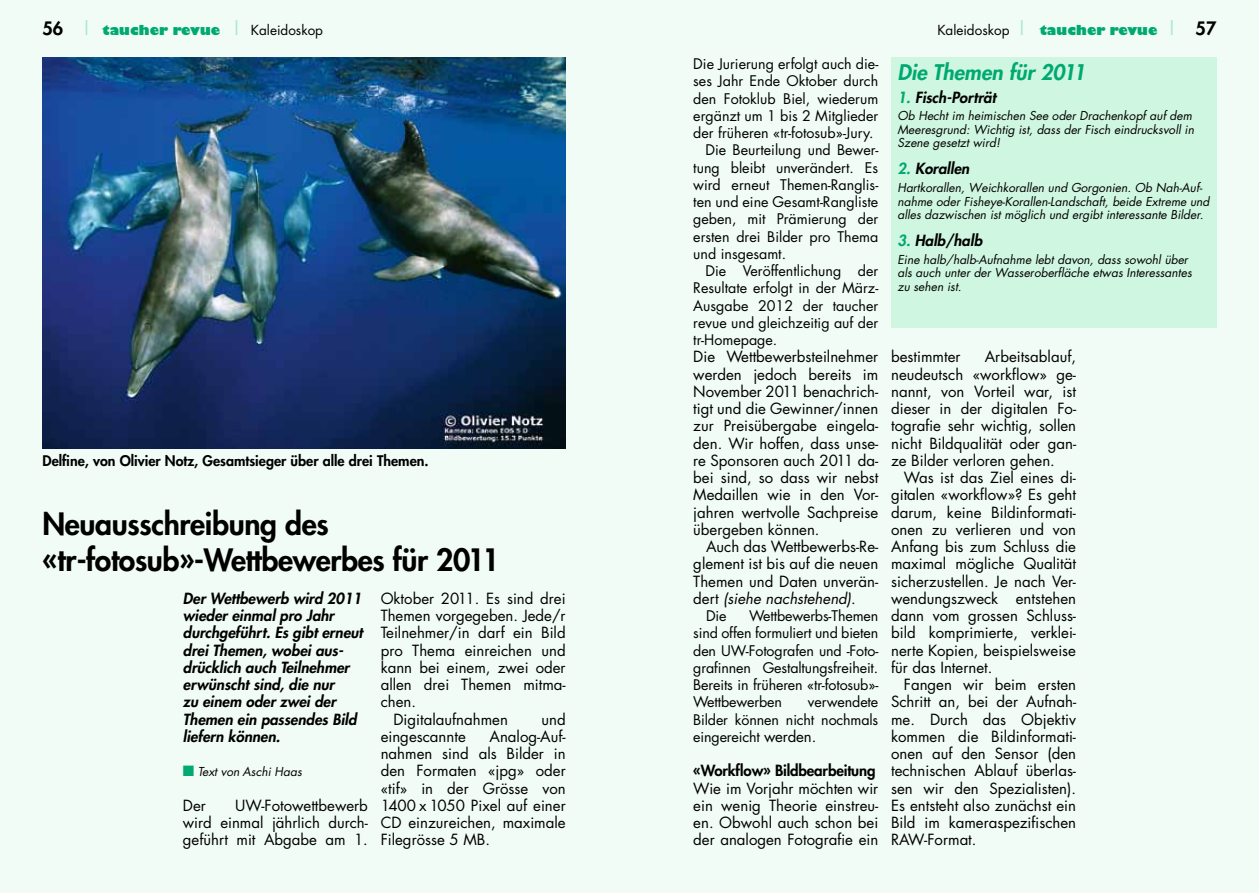
<style>
.page{position:relative;width:1259px;height:893px;background:#f0fcf5}
.page>*{position:absolute;margin:0;border:0;box-sizing:border-box;transform-origin:0 0}
.t1{font:800 30px/36px "Futura";letter-spacing:-.01em;color:#000}
.t2{font:italic 800 21px "Futura";color:#00a972}
.t3{font:15px/17.2px "Futura";color:#000;text-align:justify}
.t4{font:italic 800 15px/17.2px "Futura";color:#000}
.t5{font:800 15px "Futura";letter-spacing:-.01em;color:#000}
.t6{font:14.25px/17.2px "Futura";color:#000;text-align:justify}
.t7{font:800 14.25px "Futura";color:#000}
.t8{font:800 13.5px "Gill Sans";color:#00a972}
.t9{font:italic 12px/13.5px "Futura";color:#000}
.s1{font-family:"Futura";font-size:18px;color:#000}
.s2{font-family:"Futura";font-weight:400;font-size:18px;color:#a3e8c8}
.s3{font-family:"Futura";font-weight:400;color:#000}
.s4{color:#00a972}
.s5{font-style:italic}
.s6{font-size:15px}
</style>
<div class="page">
<img style="left:43px;top:58px;width:523px;height:390px">
<div style="left:891px;top:58px;width:325px;height:270px;background:#cff6e0"></div>
<p class="t8" style="left:43px;top:21px;width:282px"><span class="s1">56</span> <span class="s2">|</span> taucher revue <span class="s2">|</span> <span class="s3">Kaleidoskop</span></p>
<p class="t8" style="left:937px;top:21px;width:281px"><span class="s3">Kaleidoskop</span> <span class="s2">|</span> taucher revue <span class="s2">|</span> <span class="s1">57</span></p>
<p class="t7" style="left:43px;top:451px;width:388px">Delfine, von Olivier Notz, Gesamtsieger über alle drei Themen.</p>
<h1 class="t1" style="left:43px;top:506px;width:458px">Neuausschreibung des «tr-fotosub»-Wettbewerbes für 2011</h1>
<p class="t4" style="left:183px;top:590px;width:181px">Der Wettbewerb wird 2011 wieder einmal pro Jahr durchgeführt. Es gibt erneut drei Themen, wobei aus&shy;drücklich auch Teilnehmer erwünscht sind, die nur<br>zu einem oder zwei der<br>Themen ein passendes Bild liefern können.</p>
<p class="t9" style="left:183px;top:765px;width:120px"><span class="s4">■</span> Text von Aschi Haas</p>
<p class="t3" style="left:183px;top:796px;width:24px">Der</p>
<p class="t3" style="left:183px;top:796px;width:186px;text-indent:52px">UW-Fotowettbewerb wird einmal jährlich durch&shy;geführt mit Abgabe am 1.</p>
<p class="t3" style="left:381px;top:589px;width:186px">Oktober 2011. Es sind drei</p>
<p class="t3" style="left:381px;top:607px;width:186px">Themen vorgegeben. Jede/r</p>
<p class="t3" style="left:381px;top:624px;width:186px">Teilnehmer/in darf ein Bild</p>
<p class="t3" style="left:381px;top:641px;width:186px">pro Thema einreichen und</p>
<p class="t3" style="left:381px;top:658px;width:186px">kann bei einem, zwei oder</p>
<p class="t3" style="left:381px;top:676px;width:186px">allen drei Themen mitma-</p>
<p class="t3" style="left:381px;top:693px;width:37px">chen.</p>
<p class="t3" style="left:393px;top:710px;width:116px">Digitalaufnahmen</p>
<p class="t3" style="left:541px;top:710px;width:26px">und</p>
<p class="t3" style="left:381px;top:727px;width:87px">eingescannte</p>
<p class="t3" style="left:381px;top:727px;width:186px;text-indent:109px">Analog-Auf&shy;nahmen sind als Bilder in den Formaten «jpg» oder «tif» in der Grösse von 1400 x 1050 Pixel auf einer CD einzureichen, maximale Filegrösse 5 MB.</p>
<p class="t6" style="left:693px;top:55px;width:186px">Die Jurierung erfolgt auch die-</p>
<p class="t6" style="left:693px;top:72px;width:186px">ses Jahr Ende Oktober durch</p>
<p class="t6" style="left:693px;top:89px;width:186px">den Fotoklub Biel, wiederum</p>
<p class="t6" style="left:693px;top:107px;width:186px">ergänzt um 1 bis 2 Mitglieder</p>
<p class="t6" style="left:693px;top:124px;width:182px">der früheren «tr-fotosub»-Jury.</p>
<p class="t6" style="left:705px;top:141px;width:174px">Die Beurteilung und Bewer-</p>
<p class="t6" style="left:693px;top:158px;width:186px">tung bleibt unverändert. Es</p>
<p class="t6" style="left:693px;top:176px;width:186px">wird erneut Themen-Ranglis-</p>
<p class="t6" style="left:693px;top:193px;width:186px">ten und eine Gesamt-Rangliste</p>
<p class="t6" style="left:693px;top:210px;width:186px">geben, mit Prämierung der</p>
<p class="t6" style="left:693px;top:227px;width:186px">ersten drei Bilder pro Thema</p>
<p class="t6" style="left:693px;top:245px;width:94px">und insgesamt.</p>
<p class="t6" style="left:705px;top:262px;width:174px">Die Veröffentlichung der</p>
<p class="t6" style="left:693px;top:279px;width:186px">Resultate erfolgt in der März-</p>
<p class="t6" style="left:693px;top:297px;width:186px">Ausgabe 2012 der taucher</p>
<p class="t6" style="left:693px;top:314px;width:186px">revue und gleichzeitig auf der</p>
<p class="t6" style="left:693px;top:331px;width:86px">tr-Homepage.</p>
<p class="t3" style="left:693px;top:348px;width:186px">Die Wettbewerbsteilnehmer werden jedoch bereits im November 2011 benachrich&shy;tigt und die Gewinner/innen zur Preisübergabe eingela&shy;den. Wir hoffen, dass unse&shy;re Sponsoren auch 2011 da&shy;bei sind, so dass wir nebst Medaillen wie in den Vor&shy;jahren wertvolle Sachpreise übergeben können.</p>
<p class="t3" style="left:693px;top:538px;width:186px;text-indent:13px">Auch das Wettbewerbs-Re&shy;glement ist bis auf die neuen Themen und Daten unverän&shy;dert <span class="s5">(siehe nachstehend)</span>.</p>
<p class="t6" style="left:706px;top:607px;width:22px">Die</p>
<p class="t6" style="left:693px;top:607px;width:186px;text-indent:56px">Wettbewerbs-Themen sind offen formuliert und bieten den UW-Fotografen und -Foto&shy;grafinnen Gestaltungsfreiheit.<br>Bereits in früheren «tr-fotosub»- Wettbewerben</p>
<p class="t6" style="left:693px;top:693px;width:186px;text-indent:115px">verwendete Bilder können nicht nochmals eingereicht <span class="s6">werden.</span></p>
<p class="t5" style="left:693px;top:761px;width:184px">«Workflow» Bildbearbeitung</p>
<p class="t3" style="left:693px;top:779px;width:186px">Wie im Vorjahr möchten wir ein wenig Theorie einstreu&shy;en. Obwohl auch schon bei der analogen Fotografie ein</p>
<h2 class="t2" style="left:897px;top:59px;width:189px">Die Themen für 2011</h2>
<p class="t4" style="left:897px;top:89px;width:100px"><span class="s4">1.</span> Fisch-Porträt</p>
<p class="t9" style="left:897px;top:109px;width:298px">Ob Hecht im heimischen See oder Drachenkopf auf dem<br>Meeresgrund: Wichtig ist, dass der Fisch eindrucksvoll in<br>Szene gesetzt wird!</p>
<p class="t4" style="left:897px;top:160px;width:73px"><span class="s4">2.</span> Korallen</p>
<p class="t9" style="left:897px;top:181px;width:314px">Hartkorallen, Weichkorallen und Gorgonien. Ob Nah-Auf&shy;nahme oder Fisheye-Korallen-Landschaft, beide Extreme und alles dazwischen ist möglich und ergibt interessante Bilder.</p>
<p class="t4" style="left:897px;top:232px;width:86px"><span class="s4">3.</span> Halb/halb</p>
<p class="t9" style="left:897px;top:253px;width:296px">Eine halb/halb-Aufnahme lebt davon, dass sowohl über als auch unter der Wasseroberfläche etwas Interessantes zu sehen ist.</p>
<p class="t3" style="left:891px;top:348px;width:186px;text-indent:94px">Arbeitsablauf, neudeutsch «workflow» ge&shy;nannt, von Vorteil war, ist dieser in der digitalen Fo&shy;tografie sehr wichtig, sollen nicht Bildqualität oder gan&shy;ze Bilder verloren gehen.</p>
<p class="t3" style="left:891px;top:469px;width:186px;text-indent:13px">Was ist das Ziel eines di&shy;gitalen «workflow»? Es geht darum, keine Bildinformati&shy;onen zu verlieren und von Anfang bis zum Schluss die maximal mögliche Qualität sicherzustellen. Je nach Ver&shy;wendungszweck entstehen dann vom grossen Schluss&shy;bild komprimierte, verklei&shy;nerte Kopien, beispielsweise für das Internet.</p>
<p class="t3" style="left:891px;top:676px;width:186px;text-indent:13px">Fangen wir beim ersten Schritt an, bei der Aufnah&shy;me. Durch das Objektiv kommen die Bildinformati&shy;onen auf den Sensor (den technischen Ablauf überlas&shy;sen wir den Spezialisten).<br>Es entsteht also zunächst ein Bild im kameraspezifischen RAW-Format.</p>
<p class="t3" style="left:891px;top:348px;width:71px">bestimmter</p>
</div>
